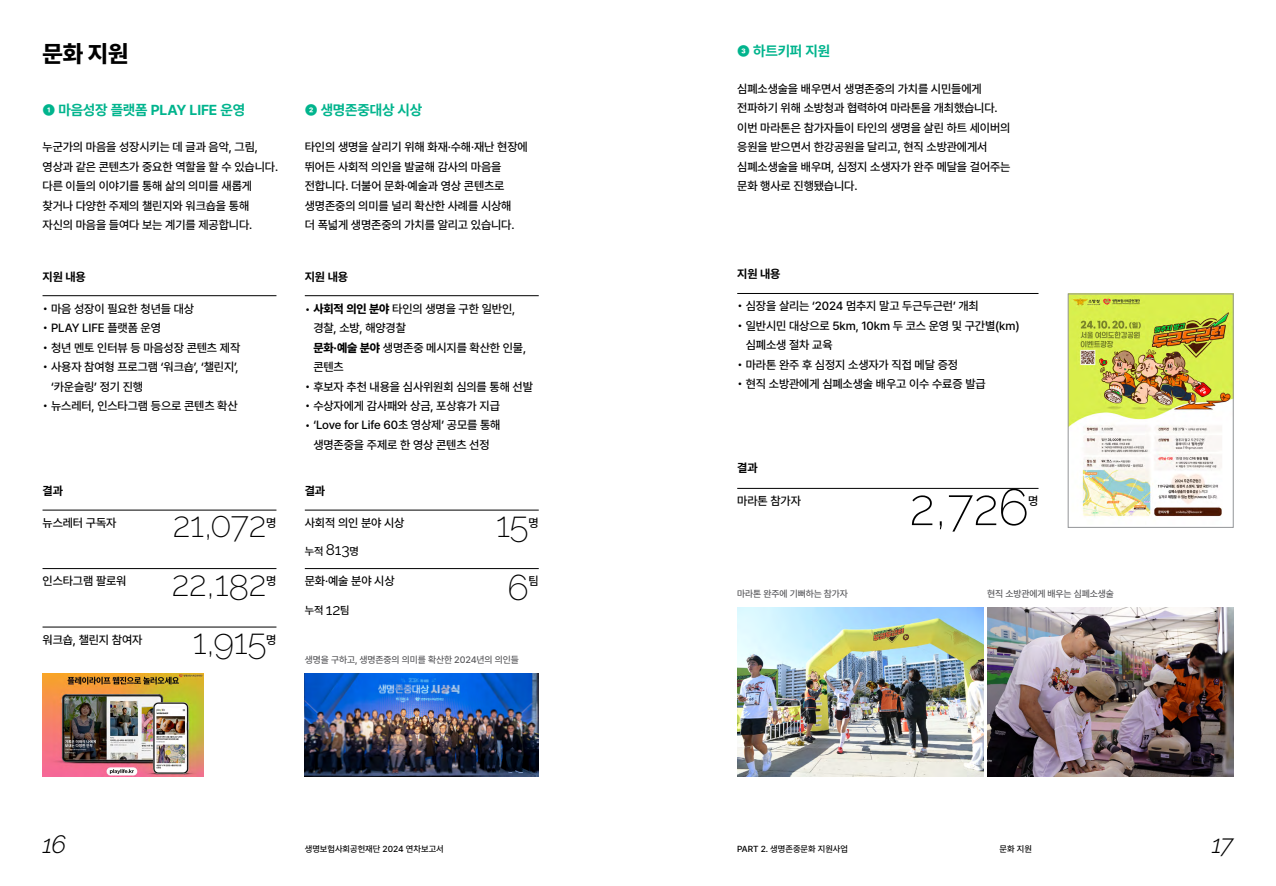
<style>
.page{position:relative;width:1276px;height:886px;background:#fff}
.page>*{position:absolute;margin:0;border:0;box-sizing:border-box;transform-origin:0 0}
.t1{font:200 51px "Raleway";color:#000}
.t2{font:200 35.62px "Raleway";letter-spacing:-.01em;color:#000}
.t3{font:italic 300 25px "Raleway";color:#000}
.t4{font:800 23.62px "Pretendard";color:#000}
.t5{font:700 14.38px "Pretendard";letter-spacing:-.01em;color:#00b48d}
.t6{font:500 11.88px/19.5px "Pretendard";letter-spacing:-.01em;color:#000}
.t7{font:700 11.88px "Pretendard";letter-spacing:-.01em;color:#000}
.t8{font:500 10.88px "Pretendard";color:#000}
.t9{font:500 9.38px "Pretendard";letter-spacing:-.01em;color:#58585b}
.t10{font:500 8.75px "Pretendard";color:#000}
.s1{font-weight:800}
.s2{font-family:"Raleway";font-weight:400;font-size:15.5px}
</style>
<div class="page">
<hr style="left:43px;top:295px;width:233px;height:1px;background:#000">
<hr style="left:305px;top:295px;width:234px;height:1px;background:#000">
<hr style="left:737px;top:293px;width:301px;height:1px;background:#000">
<hr style="left:43px;top:510px;width:233px;height:1px;background:#000">
<hr style="left:305px;top:510px;width:234px;height:1px;background:#000">
<hr style="left:43px;top:568px;width:233px;height:1px;background:#000">
<hr style="left:43px;top:627px;width:233px;height:1px;background:#000">
<hr style="left:305px;top:568px;width:234px;height:1px;background:#000">
<img style="left:305px;top:673px;width:234px;height:103px">
<img style="left:737px;top:608px;width:246px;height:168px">
<img style="left:987px;top:608px;width:246px;height:168px">
<hr style="left:737px;top:488px;width:301px;height:1px;background:#000">
<img style="left:1070px;top:296px;width:161px;height:221px">
<div style="left:1068px;top:294px;width:165px;height:234px;border:1px solid #939598"></div>
<img style="left:43px;top:673px;width:161px;height:103px">
<h3 class="t4" style="left:43px;top:36px;width:87px">문화 지원</h3>
<p class="t5" style="left:43px;top:99px;width:204px">❶ 마음성장 플랫폼 PLAY LIFE 운영</p>
<p class="t6" style="left:43px;top:137px;width:237px">누군가의 마음을 성장시키는 데 글과 음악, 그림, 영상과 같은 콘텐츠가 중요한 역할을 할 수 있습니다. 다른 이들의 이야기를 통해 삶의 의미를 새롭게 찾거나 다양한 주제의 챌린지와 워크숍을 통해 자신의 마음을 들여다 보는 계기를 제공합니다.</p>
<p class="t5" style="left:305px;top:99px;width:119px">❷ 생명존중대상 시상</p>
<p class="t6" style="left:305px;top:137px;width:224px">타인의 생명을 살리기 위해 화재·수해·재난 현장에 뛰어든 사회적 의인을 발굴해 감사의 마음을 전합니다. 더불어 문화·예술과 영상 콘텐츠로 생명존중의 의미를 널리 확산한 사례를 시상해<br>더 폭넓게 생명존중의 가치를 알리고 있습니다.</p>
<p class="t5" style="left:737px;top:41px;width:94px">❸ 하트키퍼 지원</p>
<p class="t6" style="left:737px;top:78px;width:275px">심폐소생술을 배우면서 생명존중의 가치를 시민들에게 전파하기 위해 소방청과 협력하여 마라톤을 개최했습니다. 이번 마라톤은 참가자들이 타인의 생명을 살린 하트 세이버의 응원을 받으면서 한강공원을 달리고, 현직 소방관에게서 심폐소생술을 배우며, 심정지 소생자가 완주 메달을 걸어주는 문화 행사로 진행됐습니다.</p>
<p class="t7" style="left:43px;top:268px;width:45px">지원 내용</p>
<p class="t7" style="left:305px;top:268px;width:45px">지원 내용</p>
<p class="t7" style="left:737px;top:266px;width:45px">지원 내용</p>
<p class="t6" style="left:43px;top:298px;width:153px">• 마음 성장이 필요한 청년들 대상</p>
<p class="t6" style="left:43px;top:318px;width:120px">• PLAY LIFE 플랫폼 운영</p>
<p class="t6" style="left:43px;top:337px;width:199px">• 청년 멘토 인터뷰 등 마음성장 콘텐츠 제작</p>
<p class="t6" style="left:51px;top:357px;width:189px;text-indent:-9px">• 사용자 참여형 프로그램 ‘워크숍’, ‘챌린지’, ‘카운슬링’ 정기 진행</p>
<p class="t6" style="left:43px;top:396px;width:197px">• 뉴스레터, 인스타그램 등으로 콘텐츠 확산</p>
<p class="t6" style="left:737px;top:296px;width:243px">• 심장을 살리는 ‘2024 멈추지 말고 두근두근런’ 개최</p>
<p class="t6" style="left:746px;top:315px;width:275px;text-indent:-9px">• 일반시민 대상으로 5km, 10km 두 코스 운영 및 구간별(km) 심폐소생 절차 교육</p>
<p class="t6" style="left:737px;top:354px;width:222px">• 마라톤 완주 후 심정지 소생자가 직접 메달 증정</p>
<p class="t6" style="left:737px;top:374px;width:250px">• 현직 소방관에게 심폐소생술 배우고 이수 수료증 발급</p>
<p class="t6" style="left:313px;top:298px;width:214px;text-indent:-9px">• <span class="s1">사회적 의인 분야</span> 타인의 생명을 구한 일반인, 경찰, 소방, 해양경찰<br><span class="s1">문화·예술 분야</span> 생명존중 메시지를 확산한 인물, 콘텐츠</p>
<p class="t6" style="left:305px;top:376px;width:230px">• 후보자 추천 내용을 심사위원회 심의를 통해 선발</p>
<p class="t6" style="left:305px;top:396px;width:197px">• 수상자에게 감사패와 상금, 포상휴가 지급</p>
<p class="t6" style="left:305px;top:415px;width:197px;text-align:center">• ‘Love for Life 60초 영상제’ 공모를 통해 생명존중을 주제로 한 영상 콘텐츠 선정</p>
<p class="t7" style="left:43px;top:482px;width:22px">결과</p>
<p class="t7" style="left:305px;top:482px;width:22px">결과</p>
<p class="t6" style="left:43px;top:513px;width:75px">뉴스레터 구독자</p>
<h2 class="t2" style="left:173px;top:504px;width:95px">21,072</h2>
<p class="t6" style="left:266px;top:513px;width:12px">명</p>
<p class="t6" style="left:305px;top:513px;width:101px">사회적 의인 분야 시상</p>
<h2 class="t2" style="left:496px;top:504px;width:34px">15</h2>
<p class="t6" style="left:528px;top:513px;width:12px">명</p>
<p class="t6" style="left:43px;top:571px;width:86px">인스타그램 팔로워</p>
<h2 class="t2" style="left:172px;top:562px;width:96px">22,182</h2>
<p class="t6" style="left:266px;top:571px;width:12px">명</p>
<p class="t6" style="left:43px;top:629px;width:101px">워크숍, 챌린지 참여자</p>
<h2 class="t2" style="left:193px;top:621px;width:75px">1,915</h2>
<p class="t6" style="left:266px;top:629px;width:12px">명</p>
<p class="t8" style="left:305px;top:543px;width:56px">누적 <span class="s2">813</span>명</p>
<p class="t6" style="left:305px;top:571px;width:91px">문화·예술 분야 시상</p>
<h2 class="t2" style="left:507px;top:567px;width:23px">6</h2>
<p class="t6" style="left:528px;top:571px;width:12px">팀</p>
<p class="t8" style="left:305px;top:602px;width:46px">누적 <span class="s2">12</span>팀</p>
<p class="t9" style="left:305px;top:653px;width:216px">생명을 구하고, 생명존중의 의미를 확산한 2024년의 의인들</p>
<p class="t7" style="left:737px;top:460px;width:22px">결과</p>
<p class="t6" style="left:737px;top:491px;width:65px">마라톤 참가자</p>
<h1 class="t1" style="left:909px;top:477px;width:121px">2,726</h1>
<p class="t6" style="left:1028px;top:491px;width:12px">명</p>
<p class="t9" style="left:737px;top:587px;width:112px">마라톤 완주에 기뻐하는 참가자</p>
<p class="t9" style="left:987px;top:587px;width:128px">현직 소방관에게 배우는 심폐소생술</p>
<h3 class="t3" style="left:43px;top:829px;width:25px">16</h3>
<p class="t10" style="left:305px;top:842px;width:140px">생명보험사회공헌재단 2024 연차보고서</p>
<p class="t10" style="left:737px;top:842px;width:112px">PART 2. 생명존중문화 지원사업</p>
<p class="t10" style="left:999px;top:842px;width:34px">문화 지원</p>
<h3 class="t3" style="left:1211px;top:829px;width:23px">17</h3>
</div>
